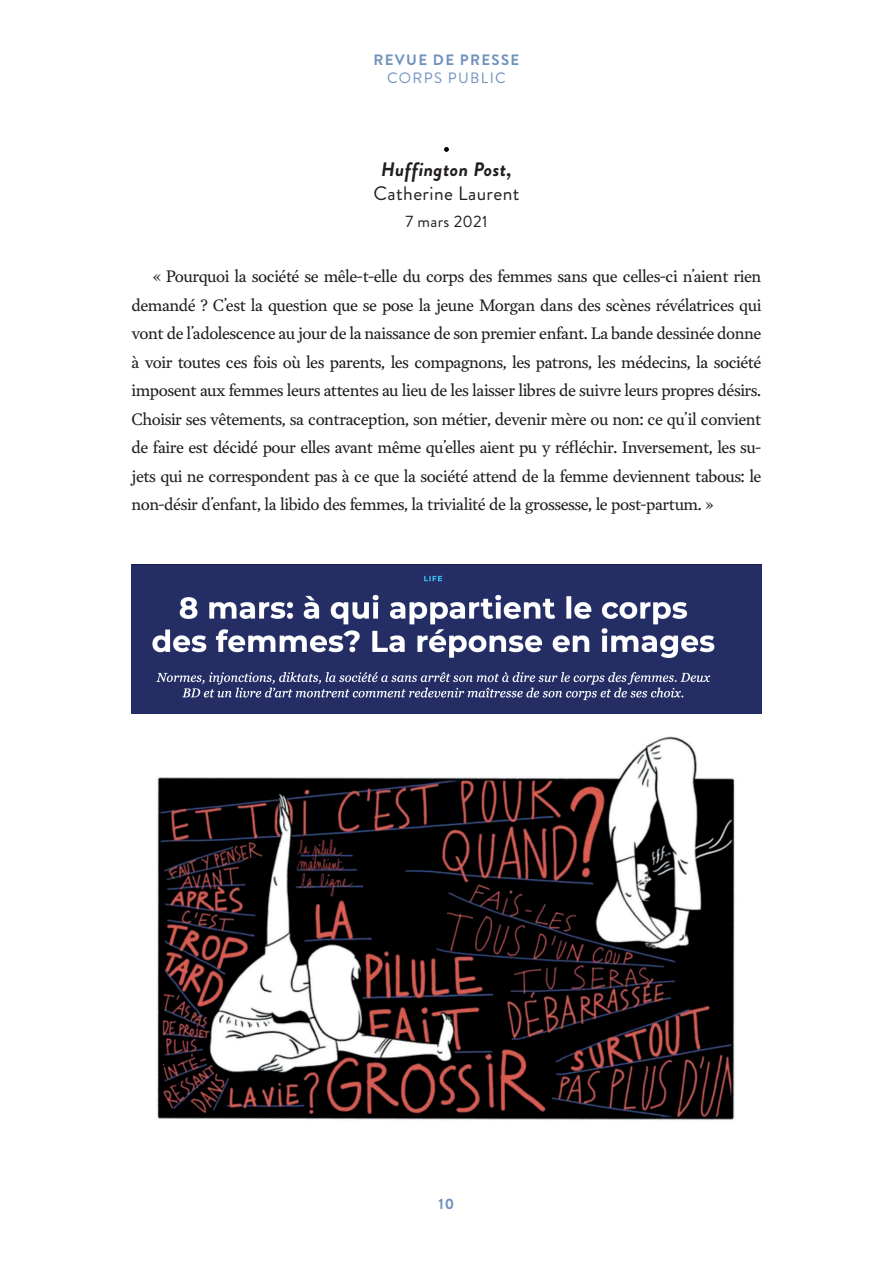
<style>
.page{position:relative;width:893px;height:1263px;background:#fff}
.page>*{position:absolute;margin:0;border:0;box-sizing:border-box;transform-origin:0 0}
.t1{font:19.5px "Brandon Grotesque";letter-spacing:.02em;color:#231f20}
.t2{font:italic 700 19.5px "Brandon Grotesque";letter-spacing:.02em;color:#231f20}
.t3{font:16.5px/28.5px "Garvis Pro";letter-spacing:-.03em;color:#231f20;text-align:justify}
.t4{font:16.5px "Brandon Grotesque";letter-spacing:.02em;color:#231f20}
.t5{font:700 15px "Brandon Grotesque";letter-spacing:.09em;color:#7091bc}
.t6{font:15px "Brandon Grotesque";letter-spacing:.09em;color:#7091bc}
</style>
<div class="page">
<svg style="left:444px;top:147px;width:5px;height:5px"></svg>
<img style="left:132px;top:564px;width:629px;height:149px">
<img style="left:157px;top:737px;width:578px;height:385px">
<p class="t5" style="left:373px;top:49px;width:147px">REVUE DE PRESSE</p>
<p class="t6" style="left:387px;top:67px;width:120px">CORPS PUBLIC</p>
<p class="t2" style="left:381px;top:155px;width:132px">Huffington Post,</p>
<p class="t1" style="left:374px;top:180px;width:147px">Catherine Laurent</p>
<p class="t4" style="left:405px;top:210px;width:84px">7 mars 2021</p>
<p class="t3" style="left:132px;top:262px;width:631px;text-indent:21px">« Pourquoi la société se mêle-t-elle du corps des femmes sans que celles-ci n’aient rien demandé ? C’est la question que se pose la jeune Morgan dans des scènes révélatrices qui vont de l’adolescence au jour de la naissance de son premier enfant. La bande dessinée donne à voir toutes ces fois où les parents, les compagnons, les patrons, les médecins, la société imposent aux femmes leurs attentes au lieu de les laisser libres de suivre leurs propres désirs.<br>Choisir ses vêtements, sa contraception, son métier, devenir mère ou non: ce qu’il convient de faire est décidé pour elles avant même qu’elles aient pu y réfléchir. Inversement, les su&shy;jets qui ne correspondent pas à ce que la société attend de la femme deviennent tabous: le non-désir d’enfant, la libido des femmes, la trivialité de la grossesse, le post-partum. »</p>
<p class="t5" style="left:439px;top:1193px;width:17px">10</p>
</div>
